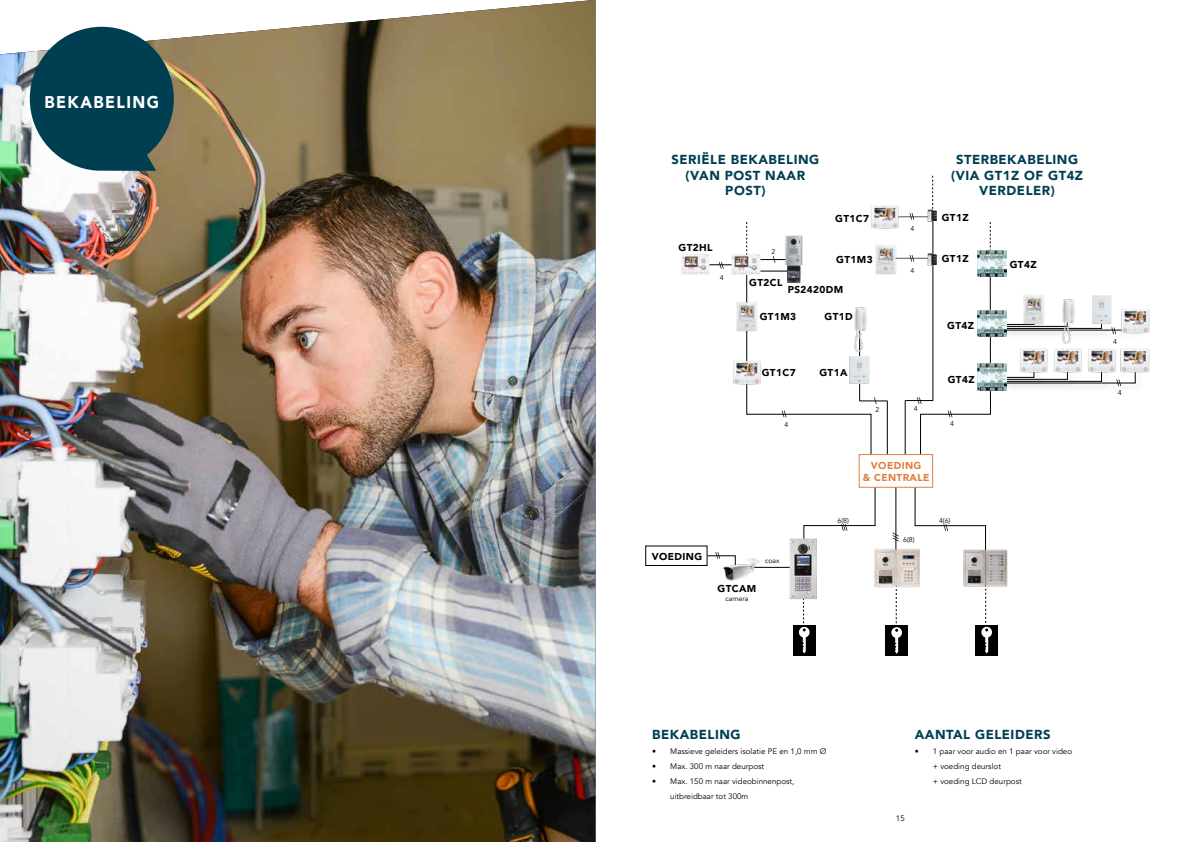
<style>
.page{position:relative;width:1191px;height:842px;background:#fff}
.page>*{position:absolute;margin:0;border:0;box-sizing:border-box;transform-origin:0 0}
.t1{font:900 17px "Avenir";letter-spacing:.09em;color:#fff;scale:.93 1}
.t2{font:900 13px/15.6px "Avenir";letter-spacing:.04em;color:#003e52;text-align:center}
.t3{font:900 10px "Avenir";letter-spacing:.04em;color:#000}
.t4{font:900 10px/12px "Avenir";letter-spacing:.04em;color:#e47e3d;text-align:center}
.t5{font:8px/15px "Avenir";color:#000}
.t6{font:7px "Avenir";color:#000}
</style>
<div class="page">
<hr style="left:895px;top:473px;width:1px;height:82px;background:#000">
<hr style="left:887px;top:401px;width:1px;height:71px;background:#000">
<svg style="left:892px;top:532px;width:6px;height:9px"></svg>
<div style="left:793px;top:625px;width:22px;height:31px;background:#000"></div>
<svg style="left:799px;top:488px;width:76px;height:165px"></svg>
<div style="left:885px;top:625px;width:23px;height:31px;background:#000"></div>
<svg style="left:891px;top:589px;width:11px;height:65px"></svg>
<div style="left:975px;top:625px;width:23px;height:31px;background:#000"></div>
<svg style="left:914px;top:470px;width:78px;height:183px"></svg>
<div style="left:1005px;top:368px;width:139px;height:24px;background:#000;opacity:.3"></div>
<img style="left:1135px;top:348px;width:15px;height:26px">
<img style="left:1135px;top:309px;width:15px;height:25px">
<img style="left:874px;top:549px;width:45px;height:39px">
<img style="left:961px;top:549px;width:47px;height:37px">
<img style="left:681px;top:255px;width:15px;height:20px">
<hr style="left:751px;top:567px;width:41px;height:1px;background:#000">
<div style="left:645px;top:545px;width:62px;height:21px;border:1px solid #000"></div>
<svg style="left:707px;top:552px;width:29px;height:14px"></svg>
<hr style="left:892px;top:217px;width:41px;height:1px;background:#575756">
<hr style="left:892px;top:258px;width:41px;height:1px;background:#575756">
<svg style="left:696px;top:222px;width:191px;height:232px"></svg>
<img style="left:869px;top:205px;width:31px;height:26px">
<img style="left:873px;top:241px;width:24px;height:34px">
<img style="left:789px;top:539px;width:28px;height:60px">
<svg style="left:905px;top:176px;width:230px;height:288px"></svg>
<div style="left:858px;top:454px;width:75px;height:34px;background:#fff;border:1px solid #e47e3d"></div>
<img style="left:787px;top:265px;width:16px;height:20px">
<img style="left:0;top:0;width:595px;height:842px">
<img style="left:723px;top:558px;width:36px;height:22px">
<svg style="left:30px;top:27px;width:144px;height:144px;background:#2a5a68"></svg>
<h1 class="t1" style="left:44px;top:88px;width:125px">BEKABELING</h1>
<h2 class="t2" style="left:671px;top:152px;width:149px">SERIËLE BEKABELING (VAN POST NAAR<br>POST)</h2>
<h2 class="t2" style="left:951px;top:152px;width:134px">STERBEKABELING (VIA GT1Z OF GT4Z<br>VERDELER)</h2>
<p class="t3" style="left:678px;top:239px;width:35px">GT2HL</p>
<p class="t6" style="left:720px;top:274px;width:5px">4</p>
<p class="t3" style="left:652px;top:548px;width:52px">VOEDING</p>
<p class="t6" style="left:771px;top:247px;width:5px">2</p>
<p class="t3" style="left:835px;top:210px;width:35px">GT1C7</p>
<p class="t3" style="left:836px;top:251px;width:38px">GT1M3</p>
<p class="t3" style="left:749px;top:274px;width:35px">GT2CL</p>
<p class="t3" style="left:787px;top:281px;width:57px">PS2420DM</p>
<p class="t3" style="left:759px;top:308px;width:38px">GT1M3</p>
<p class="t3" style="left:824px;top:308px;width:30px">GT1D</p>
<p class="t3" style="left:761px;top:364px;width:35px">GT1C7</p>
<p class="t3" style="left:819px;top:364px;width:30px">GT1A</p>
<p class="t6" style="left:875px;top:406px;width:5px">2</p>
<p class="t6" style="left:910px;top:224px;width:5px">4</p>
<p class="t6" style="left:910px;top:266px;width:5px">4</p>
<p class="t6" style="left:913px;top:404px;width:5px">4</p>
<p class="t3" style="left:941px;top:208px;width:28px">GT1Z</p>
<p class="t3" style="left:941px;top:250px;width:28px">GT1Z</p>
<p class="t3" style="left:947px;top:317px;width:28px">GT4Z</p>
<p class="t3" style="left:947px;top:371px;width:28px">GT4Z</p>
<p class="t6" style="left:784px;top:420px;width:5px">4</p>
<p class="t6" style="left:950px;top:420px;width:5px">4</p>
<p class="t6" style="left:765px;top:557px;width:16px">coax</p>
<p class="t6" style="left:837px;top:516px;width:13px">6(8)</p>
<p class="t4" style="left:862px;top:459px;width:68px">VOEDING<br>&amp; CENTRALE</p>
<p class="t6" style="left:903px;top:535px;width:13px">6(8)</p>
<p class="t6" style="left:939px;top:516px;width:13px">4(6)</p>
<p class="t3" style="left:717px;top:580px;width:40px">GTCAM</p>
<p class="t6" style="left:725px;top:594px;width:24px">camera</p>
<p class="t3" style="left:1009px;top:256px;width:28px">GT4Z</p>
<p class="t6" style="left:1113px;top:338px;width:5px">4</p>
<p class="t6" style="left:1117px;top:389px;width:5px">4</p>
<h2 class="t2" style="left:652px;top:726px;width:90px">BEKABELING</h2>
<p class="t5" style="left:652px;top:744px;width:176px">• Massieve geleiders isolatie PE en 1,0 mm Ø</p>
<p class="t5" style="left:652px;top:759px;width:113px">• Max. 300 m naar deurpost</p>
<p class="t5" style="left:670px;top:774px;width:126px;text-indent:-18px">• Max. 150 m naar videobinnenpost, uitbreidbaar tot 300m</p>
<h2 class="t2" style="left:914px;top:726px;width:137px">AANTAL GELEIDERS</h2>
<p class="t5" style="left:932px;top:744px;width:141px;text-indent:-18px">• 1 paar voor audio en 1 paar voor video + voeding deurslot<br>+ voeding LCD deurpost</p>
<p class="t5" style="left:896px;top:811px;width:10px">15</p>
</div>
